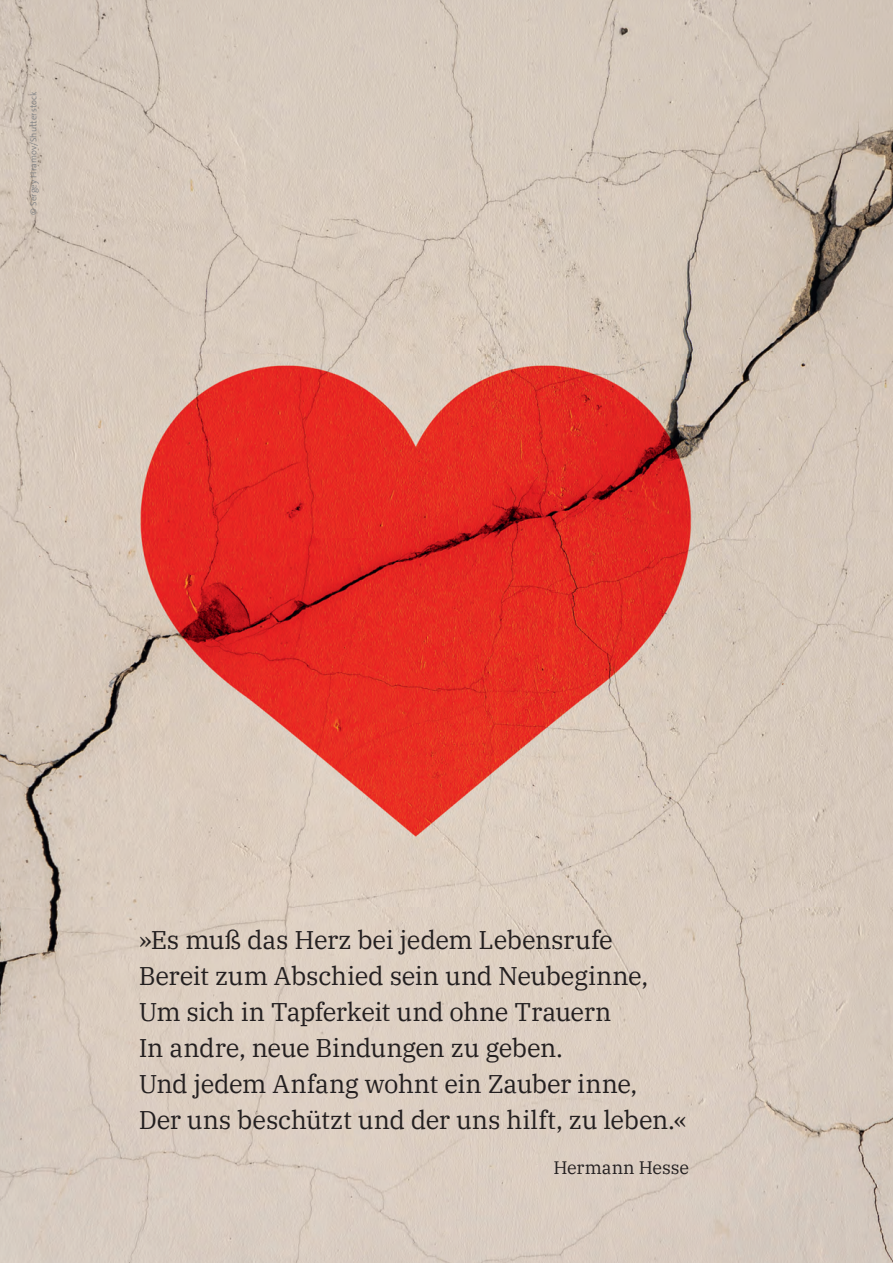
<style>
.page{position:relative;width:893px;height:1263px;background:#fff}
.page>*{position:absolute;margin:0;border:0;box-sizing:border-box;transform-origin:0 0}
.t1{font:25.5px/36px "IBM Plex Serif";letter-spacing:-.015em;color:#231f20}
.t2{font:18px "IBM Plex Serif";letter-spacing:-.005em;color:#231f20}
.t3{font:300 9px "The Sans Os F";letter-spacing:.01em;color:#808285}
</style>
<div class="page">
<img style="left:0;top:0;width:893px;height:1263px">
<p class="t3" style="left:28px;top:215px;width:125px;rotate:-90deg">© Sergey Hramov/Shutterstock</p>
<p class="t1" style="left:139px;top:920px;width:550px">»Es muß das Herz bei jedem Lebensrufe Bereit zum Abschied sein und Neubeginne, Um sich in Tapferkeit und ohne Trauern<br>In andre, neue Bindungen zu geben.<br>Und jedem Anfang wohnt ein Zauber inne,<br>Der uns beschützt und der uns hilft, zu leben.«</p>
<p class="t2" style="left:553px;top:1153px;width:137px">Hermann Hesse</p>
</div>
